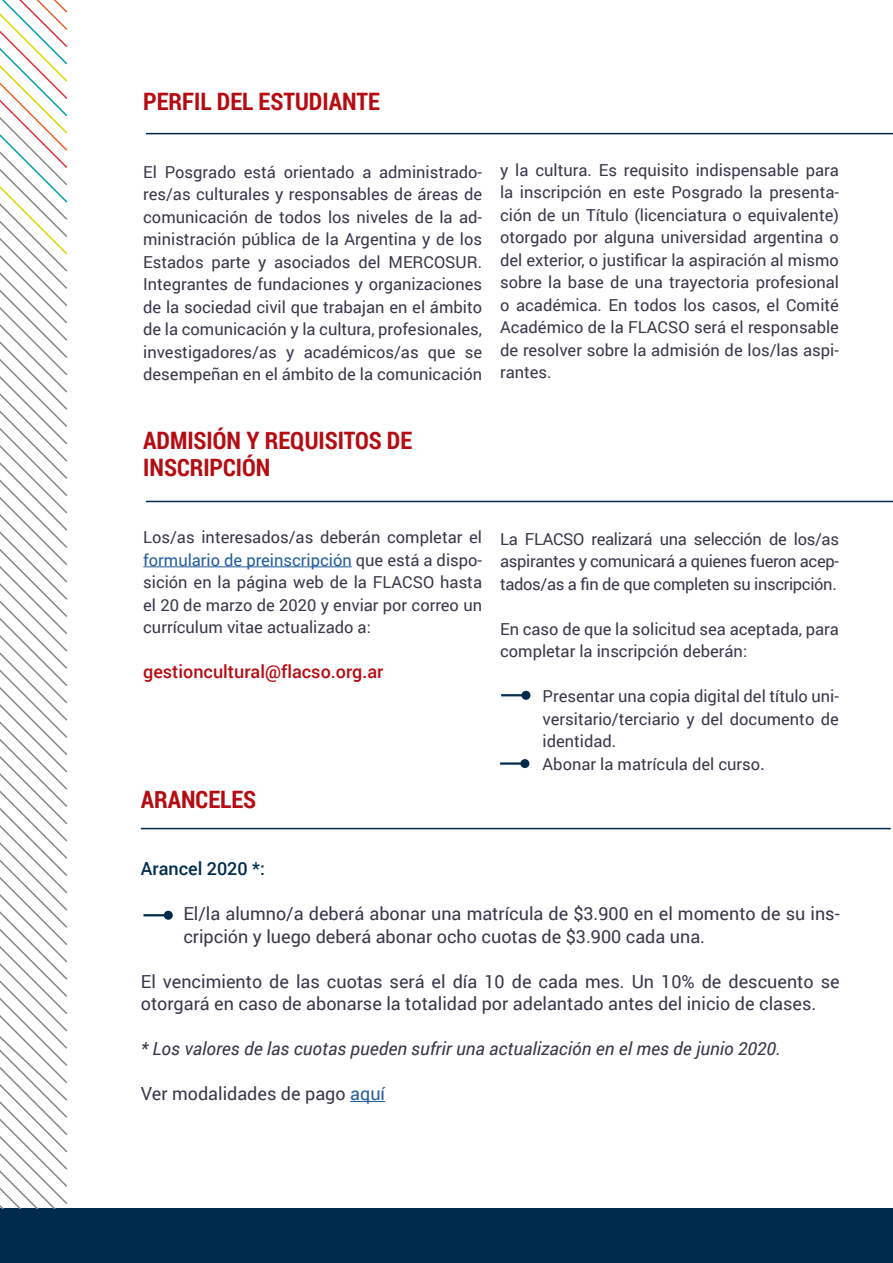
<style>
.page{position:relative;width:893px;height:1263px;background:#fff}
.page>*{position:absolute;margin:0;border:0;box-sizing:border-box;transform-origin:0 0}
.t1{font:700 24px/27px "Roboto Condensed";color:#b50c12}
.t2{font:18px/22.5px "Roboto";color:#3b3649}
.t3{font:italic 18px "Roboto";color:#3b3649}
.t4{font:500 18px "Roboto";color:#b50c12}
.t5{font:500 18px "Roboto";color:#002b4d}
.t6{font:16.5px/22.5px "Roboto";color:#3b3649;text-align:justify}
.s1{color:#235d9c}
.s2{font-size:18px}
</style>
<div class="page">
<div style="left:0;top:1209px;width:893px;height:54px;background:#002b4d"></div>
<svg style="left:0;top:0;width:69px;height:1209px"></svg>
<hr style="left:143px;top:566px;width:209px;height:1px;background:#235d9c">
<hr style="left:501px;top:694px;width:25px;height:2px;background:#002b4d">
<div style="left:521px;top:691px;width:9px;height:9px;background:#002b4d;border-radius:50%"></div>
<hr style="left:500px;top:762px;width:25px;height:3px;background:#002b4d">
<div style="left:520px;top:759px;width:9px;height:9px;background:#002b4d;border-radius:50%"></div>
<hr style="left:146px;top:501px;width:747px;height:1px;background:#002b4d">
<hr style="left:146px;top:133px;width:747px;height:1px;background:#002b4d">
<hr style="left:350px;top:1101px;width:35px;height:1px;background:#235d9c">
<hr style="left:141px;top:828px;width:750px;height:1px;background:#002b4d">
<hr style="left:143px;top:914px;width:25px;height:2px;background:#002b4d">
<div style="left:164px;top:911px;width:9px;height:9px;background:#002b4d;border-radius:50%"></div>
<h1 class="t1" style="left:143px;top:87px;width:238px">PERFIL DEL ESTUDIANTE</h1>
<p class="t6" style="left:143px;top:160px;width:340px">El Posgrado está orientado a administrado&shy;res/as culturales y responsables de áreas de comunicación de todos los niveles de la ad&shy;ministración pública de la Argentina y de los Estados parte y asociados del MERCOSUR.<br>Integrantes de fundaciones y organizaciones de la sociedad civil que trabajan en el ámbito de la comunicación y la cultura, profesionales, investigadores/as y académicos/as que se desempeñan en el ámbito de la comunicación</p>
<h1 class="t1" style="left:143px;top:426px;width:271px">ADMISIÓN Y REQUISITOS DE<br>INSCRIPCIÓN</h1>
<p class="t6" style="left:500px;top:158px;width:340px">y la cultura. Es requisito indispensable para la inscripción en este Posgrado la presenta&shy;ción de un Título (licenciatura o equivalente) otorgado por alguna universidad argentina o del exterior, o justificar la aspiración al mismo sobre la base de una trayectoria profesional o académica. En todos los casos, el Comité Académico de la FLACSO será el responsable de resolver sobre la admisión de los/las aspi&shy;rantes.</p>
<p class="t6" style="left:143px;top:525px;width:340px">Los/as interesados/as deberán completar el <span class="s1">formulario de preinscripción</span> que está a dispo&shy;sición en la página web de la FLACSO hasta el 20 de marzo de 2020 y enviar por correo un currículum vitae actualizado a:</p>
<p class="t4" style="left:143px;top:659px;width:242px">gestioncultural@flacso.org.ar</p>
<h1 class="t1" style="left:141px;top:785px;width:117px">ARANCELES</h1>
<p class="t6" style="left:500px;top:527px;width:340px">La FLACSO realizará una selección de los/as aspirantes y comunicará a quienes fueron acep&shy;tados/as a fin de que completen su inscripción.</p>
<p class="t6" style="left:500px;top:617px;width:340px">En caso de que la solicitud sea aceptada, para completar la inscripción deberán:</p>
<p class="t6" style="left:543px;top:684px;width:298px;text-align:left">Presentar una copia digital del título uni&shy;versitario/terciario y del documento de identidad.<br>Abonar la matrícula del curso<span class="s2">.</span></p>
<p class="t5" style="left:141px;top:856px;width:126px">Arancel 2020 *:</p>
<p class="t2" style="left:183px;top:902px;width:658px">El/la alumno/a deberá abonar una matrícula de $3.900 en el momento de su ins&shy;cripción y luego deberá abonar ocho cuotas de $3.900 cada una.</p>
<p class="t2" style="left:141px;top:969px;width:700px">El vencimiento de las cuotas será el día 10 de cada mes. Un 10% de descuento se otorgará en caso de abonarse la totalidad por adelantado antes del inicio de clases.</p>
<p class="t3" style="left:141px;top:1036px;width:641px">* Los valores de las cuotas pueden sufrir una actualización en el mes de junio 2020.</p>
<p class="t2" style="left:141px;top:1082px;width:246px">Ver modalidades de pago <span class="s1">aquí</span></p>
</div>
